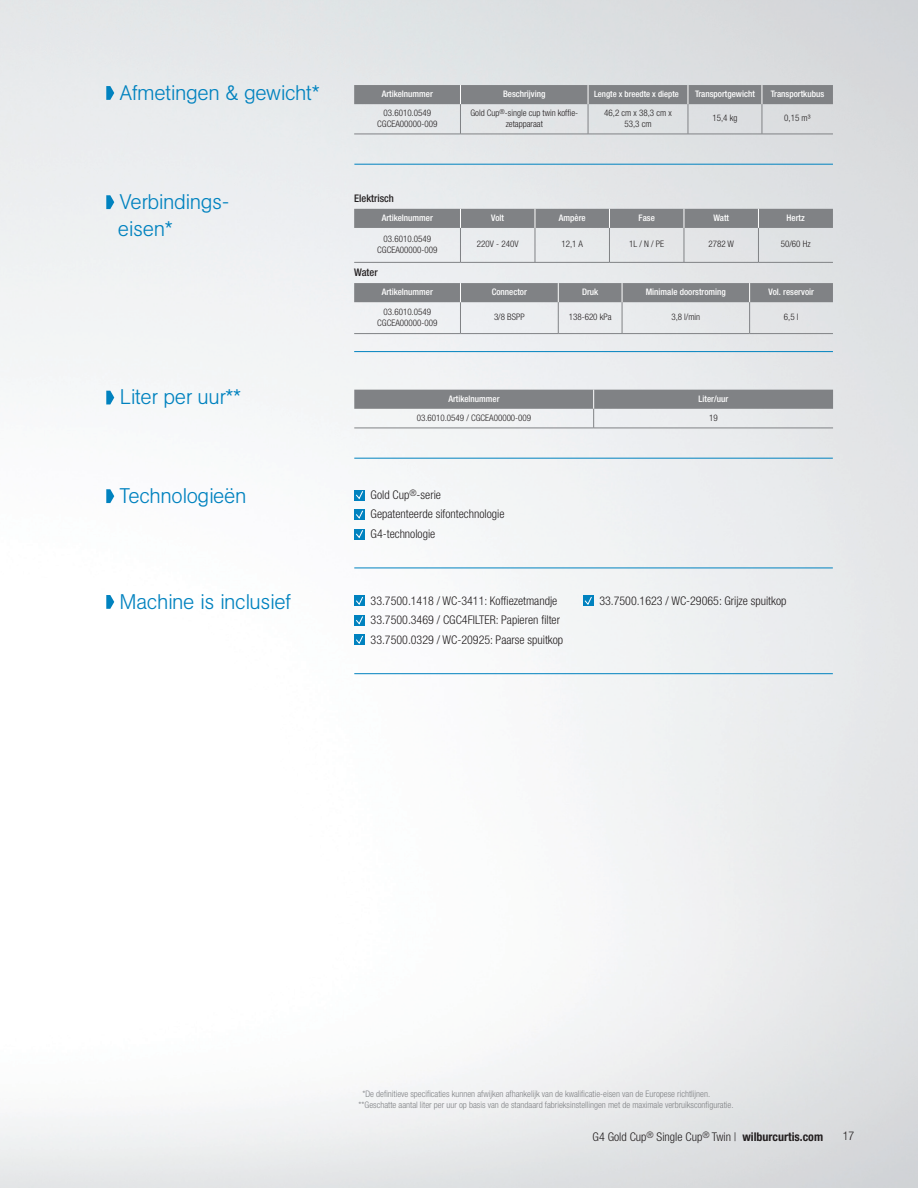
<style>
.page{position:relative;width:918px;height:1188px;background:#fff}
.page>*{position:absolute;margin:0;border:0;box-sizing:border-box;transform-origin:0 0}
.t1{font:300 21px/27px "Agb CURTIS";color:#0082bf}
.t2{font:300 condensed 12px/19.5px "Helvetica Neue LT Std";color:#231f20}
.t3{font:500 condensed 10.5px "Helvetica Neue LT Std";color:#231f20}
.t4{font:300 condensed 9px/10.8px "Helvetica Neue LT Std";color:#231f20;text-align:center}
.t5{font:300 condensed 9px/10.8px "Helvetica Neue LT Std";color:#808285}
.t6{font:500 condensed 9px "Helvetica Neue LT Std";color:#fff}
.t7{font:500 condensed 8.7px "Helvetica Neue LT Std";color:#fff}
.s1{font-weight:700}
</style>
<div class="page">
<img style="left:0;top:0;width:918px;height:1188px">
<svg style="left:106px;top:86px;width:8px;height:14px"></svg>
<svg style="left:106px;top:195px;width:8px;height:14px"></svg>
<hr style="left:354px;top:134px;width:106px;height:1px;background:#808285">
<hr style="left:460px;top:134px;width:128px;height:1px;background:#808285">
<hr style="left:588px;top:134px;width:100px;height:1px;background:#808285">
<hr style="left:688px;top:134px;width:74px;height:1px;background:#808285">
<hr style="left:762px;top:134px;width:71px;height:1px;background:#808285">
<hr style="left:588px;top:104px;width:1px;height:30px;background:#808285">
<hr style="left:688px;top:104px;width:1px;height:30px;background:#808285">
<hr style="left:762px;top:104px;width:1px;height:30px;background:#808285">
<div style="left:354px;top:85px;width:479px;height:19px;background:#808285"></div>
<hr style="left:460px;top:104px;width:1px;height:30px;background:#808285">
<div style="left:354px;top:209px;width:479px;height:19px;background:#808285"></div>
<hr style="left:460px;top:228px;width:1px;height:34px;background:#808285">
<hr style="left:535px;top:228px;width:1px;height:34px;background:#808285">
<hr style="left:609px;top:228px;width:1px;height:34px;background:#808285">
<hr style="left:684px;top:228px;width:1px;height:34px;background:#808285">
<hr style="left:758px;top:228px;width:1px;height:34px;background:#808285">
<hr style="left:354px;top:262px;width:106px;height:1px;background:#808285">
<hr style="left:460px;top:262px;width:75px;height:1px;background:#808285">
<hr style="left:535px;top:262px;width:74px;height:1px;background:#808285">
<hr style="left:609px;top:262px;width:75px;height:1px;background:#808285">
<hr style="left:684px;top:262px;width:74px;height:1px;background:#808285">
<hr style="left:758px;top:262px;width:75px;height:1px;background:#808285">
<hr style="left:460px;top:302px;width:1px;height:31px;background:#808285">
<hr style="left:558px;top:302px;width:1px;height:31px;background:#808285">
<hr style="left:622px;top:302px;width:1px;height:31px;background:#808285">
<hr style="left:749px;top:302px;width:1px;height:31px;background:#808285">
<hr style="left:354px;top:333px;width:106px;height:1px;background:#808285">
<hr style="left:460px;top:333px;width:98px;height:1px;background:#808285">
<hr style="left:558px;top:333px;width:64px;height:1px;background:#808285">
<hr style="left:622px;top:333px;width:128px;height:1px;background:#808285">
<hr style="left:750px;top:333px;width:83px;height:1px;background:#808285">
<div style="left:354px;top:283px;width:479px;height:19px;background:#808285"></div>
<hr style="left:354px;top:164px;width:479px;height:1px;background:#0082bf">
<svg style="left:106px;top:391px;width:8px;height:13px"></svg>
<hr style="left:354px;top:351px;width:479px;height:1px;background:#0082bf">
<hr style="left:354px;top:458px;width:479px;height:1px;background:#0082bf">
<hr style="left:354px;top:568px;width:479px;height:1px;background:#0082bf">
<svg style="left:106px;top:489px;width:8px;height:14px"></svg>
<div style="left:354px;top:490px;width:11px;height:10px;background:#0082bf"></div>
<svg style="left:356px;top:491px;width:7px;height:9px"></svg>
<div style="left:354px;top:509px;width:11px;height:11px;background:#0082bf"></div>
<svg style="left:356px;top:510px;width:7px;height:9px"></svg>
<div style="left:354px;top:529px;width:11px;height:10px;background:#0082bf"></div>
<svg style="left:356px;top:530px;width:7px;height:9px"></svg>
<svg style="left:354px;top:390px;width:479px;height:38px"></svg>
<hr style="left:354px;top:428px;width:240px;height:1px;background:#808285">
<hr style="left:594px;top:428px;width:239px;height:1px;background:#808285">
<hr style="left:354px;top:673px;width:479px;height:1px;background:#0082bf">
<svg style="left:106px;top:595px;width:8px;height:14px"></svg>
<div style="left:354px;top:596px;width:11px;height:10px;background:#0082bf"></div>
<svg style="left:356px;top:596px;width:7px;height:9px"></svg>
<div style="left:354px;top:615px;width:11px;height:11px;background:#0082bf"></div>
<svg style="left:356px;top:616px;width:7px;height:9px"></svg>
<div style="left:354px;top:634px;width:11px;height:11px;background:#0082bf"></div>
<svg style="left:356px;top:635px;width:7px;height:9px"></svg>
<div style="left:583px;top:596px;width:11px;height:10px;background:#0082bf"></div>
<svg style="left:584px;top:597px;width:8px;height:8px"></svg>
<h1 class="t1" style="left:120px;top:79px;width:201px">Afmetingen &amp; gewicht*</h1>
<p class="t6" style="left:382px;top:88px;width:53px">Artikelnummer</p>
<p class="t6" style="left:503px;top:88px;width:44px">Beschrijving</p>
<p class="t7" style="left:594px;top:89px;width:86px">Lengte x breedte x diepte</p>
<p class="t6" style="left:695px;top:88px;width:61px">Transportgewicht</p>
<p class="t6" style="left:771px;top:88px;width:55px">Transportkubus</p>
<p class="t4" style="left:377px;top:107px;width:62px">03.6010.0549<br>CGCEA00000-009</p>
<p class="t4" style="left:470px;top:107px;width:109px">Gold Cup<sup>®</sup>-single cup twin koffie&shy;zetapparaat</p>
<p class="t4" style="left:604px;top:107px;width:69px">46,2 cm x 38,3 cm x<br>53,3 cm</p>
<p class="t4" style="left:712px;top:113px;width:26px">15,4 kg</p>
<p class="t4" style="left:784px;top:113px;width:28px">0,15 m³</p>
<h1 class="t1" style="left:118px;top:188px;width:113px">Verbindings&shy;eisen*</h1>
<p class="t3" style="left:354px;top:192px;width:41px">Elektrisch</p>
<p class="t6" style="left:382px;top:212px;width:53px">Artikelnummer</p>
<p class="t6" style="left:491px;top:212px;width:14px">Volt</p>
<p class="t6" style="left:559px;top:212px;width:28px">Ampère</p>
<p class="t6" style="left:639px;top:212px;width:18px">Fase</p>
<p class="t6" style="left:713px;top:212px;width:17px">Watt</p>
<p class="t6" style="left:787px;top:212px;width:20px">Hertz</p>
<p class="t4" style="left:377px;top:233px;width:62px">03.6010.0549<br>CGCEA00000-009</p>
<p class="t4" style="left:477px;top:239px;width:43px">220V - 240V</p>
<p class="t4" style="left:562px;top:239px;width:23px">12,1 A</p>
<p class="t4" style="left:629px;top:239px;width:36px">1L / N / PE</p>
<p class="t4" style="left:708px;top:239px;width:27px">2782 W</p>
<p class="t4" style="left:781px;top:239px;width:31px">50/60 Hz</p>
<p class="t3" style="left:354px;top:266px;width:25px">Water</p>
<p class="t6" style="left:382px;top:286px;width:53px">Artikelnummer</p>
<p class="t6" style="left:492px;top:286px;width:37px">Connector</p>
<p class="t6" style="left:582px;top:286px;width:18px">Druk</p>
<p class="t6" style="left:646px;top:286px;width:82px">Minimale doorstroming</p>
<p class="t6" style="left:769px;top:286px;width:47px">Vol. reservoir</p>
<p class="t4" style="left:377px;top:306px;width:62px">03.6010.0549<br>CGCEA00000-009</p>
<p class="t4" style="left:494px;top:312px;width:32px">3/8 BSPP</p>
<p class="t4" style="left:569px;top:312px;width:44px">138-620 kPa</p>
<p class="t4" style="left:671px;top:312px;width:30px">3,8 l/min</p>
<p class="t4" style="left:784px;top:312px;width:16px">6,5 l</p>
<h1 class="t1" style="left:120px;top:383px;width:122px">Liter per uur**</h1>
<p class="t6" style="left:448px;top:393px;width:53px">Artikelnummer</p>
<p class="t6" style="left:699px;top:393px;width:31px">Liter/uur</p>
<p class="t4" style="left:417px;top:412px;width:116px">03.6010.0549 / CGCEA00000-009</p>
<p class="t4" style="left:709px;top:412px;width:10px">19</p>
<h1 class="t1" style="left:120px;top:482px;width:128px">Technologieën</h1>
<p class="t2" style="left:371px;top:485px;width:135px">Gold Cup<sup>®</sup>-serie<br>Gepatenteerde sifontechnologie<br>G4-technologie</p>
<h1 class="t1" style="left:120px;top:588px;width:173px">Machine is inclusief</h1>
<p class="t2" style="left:371px;top:591px;width:194px">33.7500.1418 / WC-3411: Koffiezetmandje<br>33.7500.3469 / CGC4FILTER: Papieren filter<br>33.7500.0329 / WC-20925: Paarse spuitkop</p>
<p class="t2" style="left:599px;top:591px;width:189px">33.7500.1623 / WC-29065: Grijze spuitkop</p>
<p class="t5" style="left:359px;top:1089px;width:377px;text-indent:4px">*De definitieve specificaties kunnen afwijken afhankelijk van de kwalificatie-eisen van de Europese richtlijnen. **Geschatte aantal liter per uur op basis van de standaard fabrieksinstellingen met de maximale verbruiksconfiguratie.</p>
<p class="t2" style="left:593px;top:1127px;width:232px">G4 Gold Cup<sup>®</sup> Single Cup<sup>®</sup> Twin | <span class="s1">wilburcurtis.com</span></p>
<p class="t2" style="left:843px;top:1126px;width:13px">17</p>
</div>
